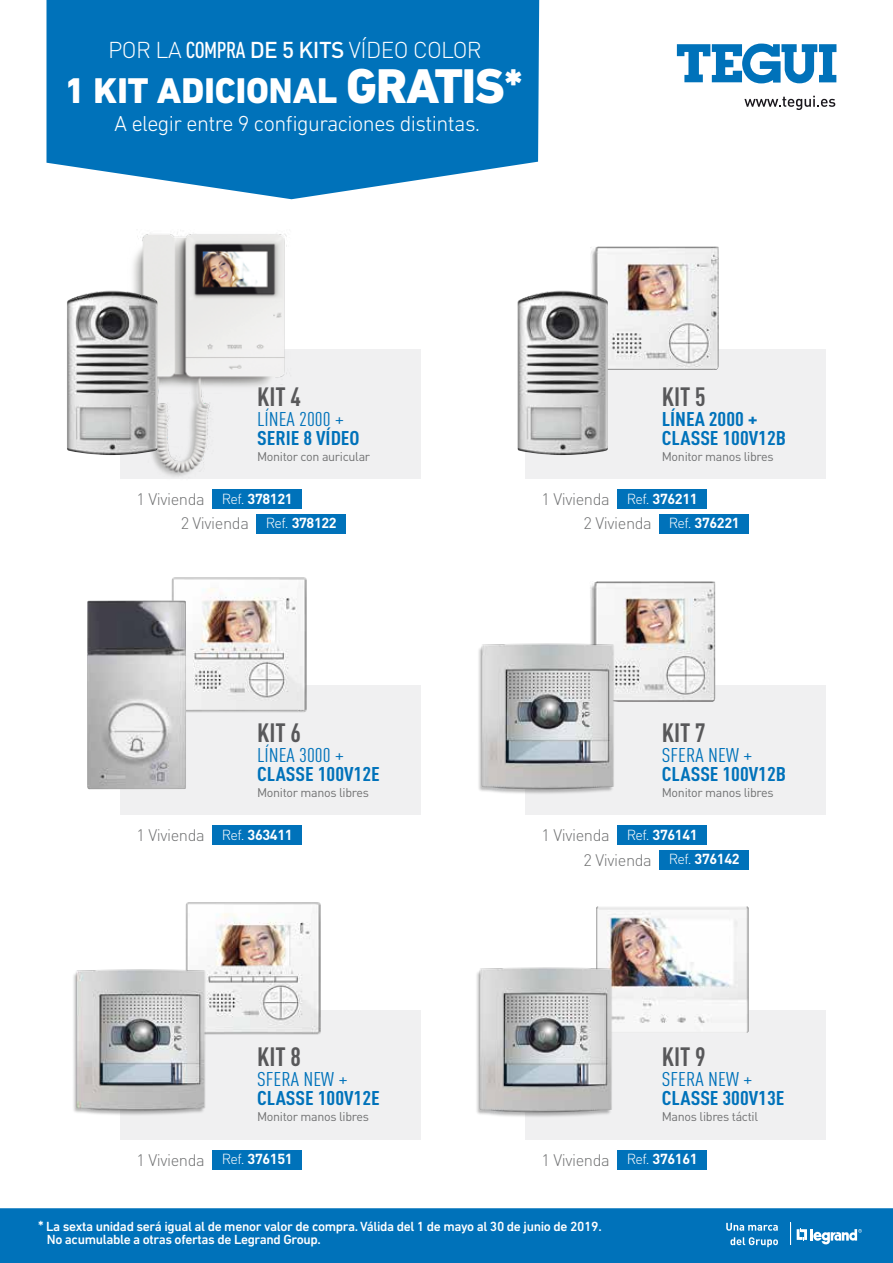
<style>
.page{position:relative;width:893px;height:1263px;background:#fff}
.page>*{position:absolute;margin:0;border:0;box-sizing:border-box;transform-origin:0 0}
.t1{font:800 36.45px "DIN Next LT Pro";color:#fff}
.t2{font:700 26.25px "DIN Cond";color:#58585a}
.t3{font:300 22.65px "DIN Pro";letter-spacing:-.025em;color:#fff}
.t4{font:300 22.05px "DIN Next LT Pro";letter-spacing:-.025em;color:#fff}
.t5{font:700 19.65px/18.9px "DIN Cond";color:#0072ba;scale:1.11 1}
.t6{font:19.65px "DIN Cond";color:#0072ba;scale:1.11 1}
.t7{font:300 16.5px/24.6px "DIN Pro";letter-spacing:-.025em;color:#707172}
.t8{font:500 13.5px/13.5px "DIN Next LT Pro";letter-spacing:-.025em;color:#fff}
.t9{font:12.45px "DIN";letter-spacing:-.025em;color:#707172}
.s1{font-family:"DIN Cond";font-weight:500}
.s2{font-weight:500}
.s3{font-size:49.65px}
.s4{font-size:14.4px;color:#fff}
.s5{font-weight:700;font-size:14.4px;color:#fff}
.s6{font-size:16.5px}
</style>
<div class="page">
<svg style="left:677px;top:44px;width:159px;height:39px"></svg>
<svg style="left:744px;top:96px;width:91px;height:14px"></svg>
<div style="left:120px;top:349px;width:301px;height:130px;background:#f0f0f1"></div>
<div style="left:525px;top:349px;width:301px;height:130px;background:#f0f0f1"></div>
<div style="left:120px;top:685px;width:301px;height:130px;background:#f0f0f1"></div>
<div style="left:525px;top:685px;width:301px;height:130px;background:#f0f0f1"></div>
<div style="left:120px;top:1010px;width:301px;height:130px;background:#f0f0f1"></div>
<div style="left:525px;top:1010px;width:301px;height:130px;background:#f0f0f1"></div>
<div style="left:0;top:1208px;width:893px;height:55px;background:#0072ba"></div>
<svg style="left:797px;top:1228px;width:65px;height:16px"></svg>
<svg style="left:730px;top:1237px;width:48px;height:10px"></svg>
<svg style="left:726px;top:1223px;width:52px;height:8px"></svg>
<svg style="left:790px;top:1223px;width:1px;height:22px"></svg>
<div style="left:46px;top:0;width:493px;height:196px;background:#0072ba"></div>
<div style="left:212px;top:489px;width:90px;height:20px;background:#0072ba"></div>
<div style="left:256px;top:514px;width:90px;height:20px;background:#0072ba"></div>
<div style="left:659px;top:514px;width:90px;height:20px;background:#0072ba"></div>
<div style="left:659px;top:850px;width:90px;height:20px;background:#0072ba"></div>
<div style="left:617px;top:489px;width:90px;height:20px;background:#0072ba"></div>
<div style="left:212px;top:825px;width:90px;height:20px;background:#0072ba"></div>
<div style="left:617px;top:825px;width:90px;height:20px;background:#0072ba"></div>
<div style="left:212px;top:1150px;width:90px;height:20px;background:#0072ba"></div>
<div style="left:617px;top:1150px;width:90px;height:20px;background:#0072ba"></div>
<img style="left:84px;top:186px;width:229px;height:291px">
<img style="left:67px;top:291px;width:90px;height:164px">
<img style="left:171px;top:577px;width:136px;height:136px">
<img style="left:87px;top:600px;width:99px;height:189px">
<img style="left:590px;top:581px;width:125px;height:121px">
<img style="left:590px;top:246px;width:129px;height:124px">
<img style="left:478px;top:639px;width:141px;height:155px">
<img style="left:517px;top:291px;width:91px;height:164px">
<img style="left:185px;top:902px;width:136px;height:133px">
<img style="left:73px;top:964px;width:138px;height:151px">
<img style="left:596px;top:906px;width:153px;height:127px">
<img style="left:476px;top:962px;width:141px;height:155px">
<h3 class="t3" style="left:108px;top:32px;width:375px">POR LA <span class="s1">COMPRA</span> <span class="s2">DE 5 KITS</span> VÍDEO COLOR</h3>
<h1 class="t1" style="left:64px;top:69px;width:461px">1 KIT ADICIONAL <span class="s3">GRATIS*</span></h1>
<h3 class="t4" style="left:114px;top:111px;width:367px">A elegir entre 9 configuraciones distintas.</h3>
<h2 class="t2" style="left:257px;top:381px;width:45px">KIT 4</h2>
<p class="t6" style="left:257px;top:408px;width:80px">LÍNEA 2000 +</p>
<p class="t5" style="left:257px;top:428px;width:94px">SERIE 8 VÍDEO</p>
<h2 class="t2" style="left:662px;top:381px;width:45px">KIT 5</h2>
<p class="t5" style="left:662px;top:409px;width:114px">LÍNEA 2000 +<br>CLASSE 100V12B</p>
<p class="t9" style="left:257px;top:449px;width:115px">Monitor con auricular</p>
<p class="t9" style="left:662px;top:449px;width:113px">Monitor manos libres</p>
<p class="t7" style="left:181px;top:485px;width:158px;text-indent:-44px">1 Vivienda <span class="s4">Ref.</span> <span class="s5">378121<br></span>2 Vivienda <span class="s4">Ref.</span> <span class="s5">378122</span></p>
<p class="t7" style="left:542px;top:485px;width:158px">1 Vivienda <span class="s4">Ref.</span> <span class="s5">376211</span></p>
<p class="t7" style="left:584px;top:510px;width:158px">2 Vivienda <span class="s4">Ref.</span> <span class="s5">376221</span></p>
<h2 class="t2" style="left:257px;top:717px;width:45px">KIT 6</h2>
<p class="t6" style="left:257px;top:744px;width:80px">LÍNEA 3000 +</p>
<p class="t5" style="left:257px;top:764px;width:112px">CLASSE 100V12E</p>
<h2 class="t2" style="left:662px;top:717px;width:45px">KIT 7</h2>
<p class="t6" style="left:662px;top:744px;width:83px">SFERA NEW +</p>
<p class="t5" style="left:662px;top:764px;width:114px">CLASSE 100V12B</p>
<p class="t9" style="left:257px;top:785px;width:113px">Monitor manos libres</p>
<p class="t9" style="left:662px;top:785px;width:113px">Monitor manos libres</p>
<p class="t7" style="left:137px;top:821px;width:158px">1 Vivienda <span class="s4">Ref.</span> <span class="s5">363411</span></p>
<p class="t7" style="left:542px;top:821px;width:158px">1 Vivienda <span class="s4">Ref.</span> <span class="s5">376141</span></p>
<h2 class="t2" style="left:257px;top:1041px;width:45px">KIT 8</h2>
<p class="t6" style="left:257px;top:1068px;width:83px">SFERA NEW +</p>
<p class="t5" style="left:257px;top:1088px;width:112px">CLASSE 100V12E</p>
<p class="t9" style="left:257px;top:1109px;width:113px">Monitor manos libres</p>
<p class="t7" style="left:584px;top:846px;width:158px">2 Vivienda <span class="s4">Ref.</span> <span class="s5">376142</span></p>
<h2 class="t2" style="left:662px;top:1041px;width:45px">KIT 9</h2>
<p class="t6" style="left:662px;top:1068px;width:83px">SFERA NEW +</p>
<p class="t5" style="left:662px;top:1088px;width:112px">CLASSE 300V13E</p>
<p class="t9" style="left:662px;top:1109px;width:98px">Manos libres táctil</p>
<p class="t7" style="left:137px;top:1146px;width:158px">1 Vivienda <span class="s4">Ref.</span> <span class="s5">376151</span></p>
<p class="t7" style="left:542px;top:1146px;width:158px">1 Vivienda <span class="s4">Ref.</span> <span class="s5">376161</span></p>
<p class="t8" style="left:47px;top:1219px;width:556px;text-indent:-9px"><span class="s6">*</span> La sexta unidad será igual al de menor valor de compra. Válida del 1 de mayo al 30 de junio de 2019.<br>No acumulable a otras ofertas de Legrand Group.</p>
</div>
